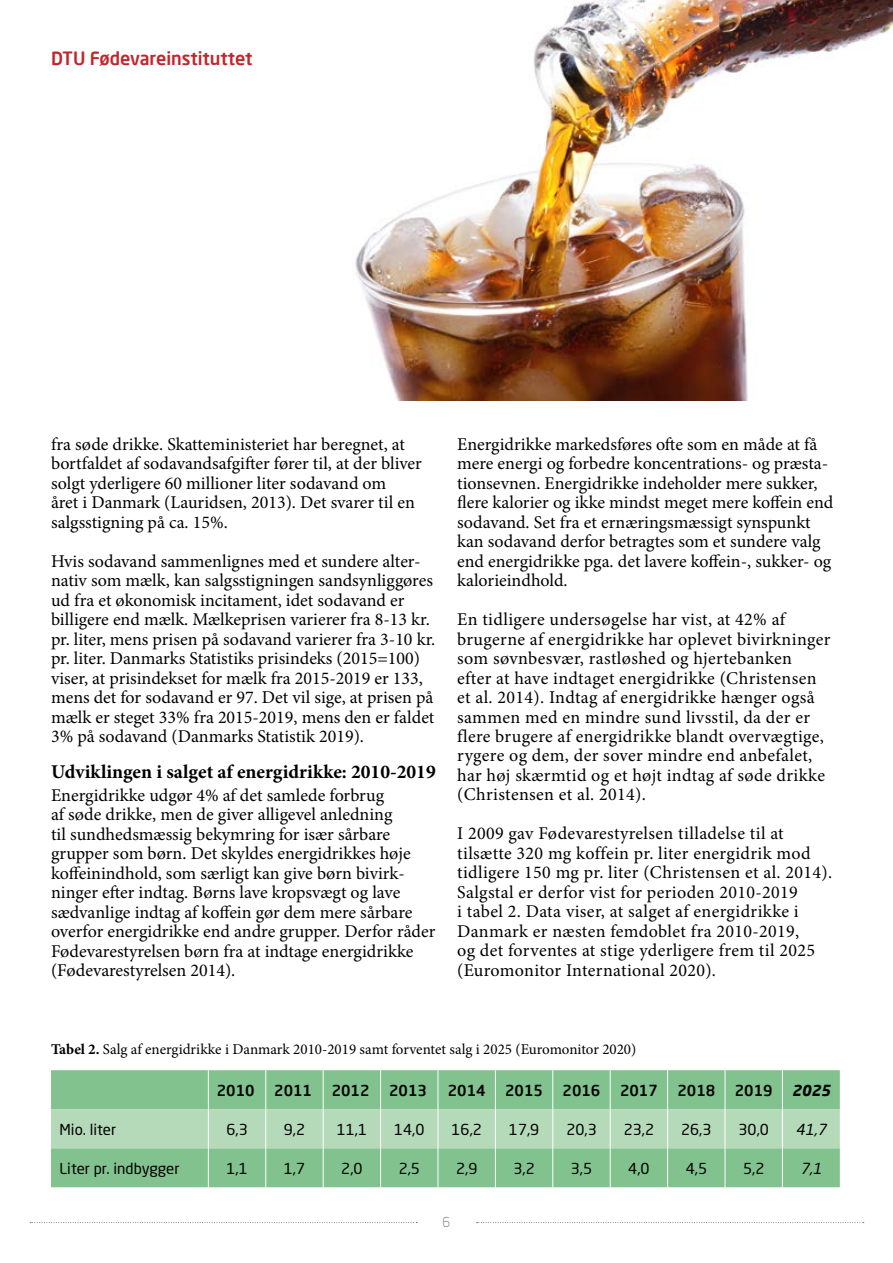
<style>
.page{position:relative;width:893px;height:1263px;background:#fff}
.page>*{position:absolute;margin:0;border:0;box-sizing:border-box;transform-origin:0 0}
.t1{font:700 19.5px "Minion Pro";color:#000}
.t2{font:18px/19.5px "Minion Pro";color:#000}
.t3{font:18px/19.5px "Minion Pro";letter-spacing:.02em;color:#000}
.t4{font:500 18px "Neo Sans Pro";color:#c1262d}
.t5{font:15px "Neo Sans Pro";color:#000}
.t6{font:15px "Minion Pro";color:#000}
.t7{font:500 15px "Neo Sans Pro";color:#000}
.t8{font:italic 15px "Neo Sans Pro";color:#000}
.t9{font:italic 700 15px "Neo Sans Pro";color:#000}
.t10{font:300 13.5px "Neo Sans Pro";color:#74707c}
.s1{font-weight:700}
</style>
<div class="page">
<div style="left:51px;top:1070px;width:789px;height:117px;background:#81c28e"></div>
<div style="left:51px;top:1109px;width:789px;height:39px;background:#b5daba"></div>
<hr style="left:208px;top:1070px;width:1px;height:39px;background:#fff">
<hr style="left:265px;top:1070px;width:1px;height:39px;background:#fff">
<hr style="left:323px;top:1070px;width:1px;height:39px;background:#fff">
<hr style="left:380px;top:1070px;width:1px;height:39px;background:#fff">
<hr style="left:438px;top:1070px;width:1px;height:39px;background:#fff">
<hr style="left:495px;top:1070px;width:1px;height:39px;background:#fff">
<hr style="left:552px;top:1070px;width:1px;height:39px;background:#fff">
<hr style="left:610px;top:1070px;width:1px;height:39px;background:#fff">
<hr style="left:208px;top:1109px;width:1px;height:39px;background:#fff">
<hr style="left:265px;top:1109px;width:1px;height:39px;background:#fff">
<hr style="left:323px;top:1109px;width:1px;height:39px;background:#fff">
<hr style="left:380px;top:1109px;width:1px;height:39px;background:#fff">
<hr style="left:438px;top:1109px;width:1px;height:39px;background:#fff">
<hr style="left:495px;top:1109px;width:1px;height:39px;background:#fff">
<hr style="left:552px;top:1109px;width:1px;height:39px;background:#fff">
<hr style="left:610px;top:1109px;width:1px;height:39px;background:#fff">
<hr style="left:208px;top:1148px;width:1px;height:39px;background:#fff">
<hr style="left:265px;top:1148px;width:1px;height:39px;background:#fff">
<hr style="left:323px;top:1148px;width:1px;height:39px;background:#fff">
<hr style="left:380px;top:1148px;width:1px;height:39px;background:#fff">
<hr style="left:438px;top:1148px;width:1px;height:39px;background:#fff">
<hr style="left:495px;top:1148px;width:1px;height:39px;background:#fff">
<hr style="left:552px;top:1148px;width:1px;height:39px;background:#fff">
<hr style="left:610px;top:1148px;width:1px;height:39px;background:#fff">
<hr style="left:667px;top:1070px;width:1px;height:39px;background:#fff">
<hr style="left:725px;top:1070px;width:1px;height:39px;background:#fff">
<hr style="left:782px;top:1070px;width:1px;height:39px;background:#fff">
<hr style="left:667px;top:1109px;width:1px;height:39px;background:#fff">
<hr style="left:725px;top:1109px;width:1px;height:39px;background:#fff">
<hr style="left:782px;top:1109px;width:1px;height:39px;background:#fff">
<hr style="left:667px;top:1148px;width:1px;height:39px;background:#fff">
<hr style="left:725px;top:1148px;width:1px;height:39px;background:#fff">
<hr style="left:782px;top:1148px;width:1px;height:39px;background:#fff">
<img style="left:355px;top:0;width:538px;height:400px">
<svg style="left:30px;top:1222px;width:387px;height:1px"></svg>
<svg style="left:477px;top:1222px;width:387px;height:1px"></svg>
<p class="t4" style="left:51px;top:47px;width:203px">DTU Fødevareinstituttet</p>
<p class="t2" style="left:51px;top:434px;width:372px">fra søde drikke. Skatteministeriet har beregnet, at bortfaldet af sodavandsafgifter fører til, at der bliver solgt yderligere 60 millioner liter sodavand om<br>året i Danmark (Lauridsen, 2013). Det svarer til en salgsstigning på ca. 15%.</p>
<p class="t2" style="left:51px;top:551px;width:386px">Hvis sodavand sammenlignes med et sundere alter&shy;nativ som mælk, kan salgsstigningen sandsynliggøres ud fra et økonomisk incitament, idet sodavand er billigere end mælk. Mælkeprisen varierer fra 8-13 kr. pr. liter, mens prisen på sodavand varierer fra 3-10 kr. pr. liter. Danmarks Statistiks prisindeks (2015=100) viser, at prisindekset for mælk fra 2015-2019 er 133, mens det for sodavand er 97. Det vil sige, at prisen på mælk er steget 33% fra 2015-2019, mens den er faldet 3% på sodavand (Danmarks Statistik 2019).</p>
<p class="t1" style="left:51px;top:758px;width:386px">Udviklingen i salget af energidrikke: 2010-2019</p>
<p class="t2" style="left:51px;top:785px;width:386px">Energidrikke udgør 4% af det samlede forbrug<br>af søde drikke, men de giver alligevel anledning<br>til sundhedsmæssig bekymring for især sårbare grupper som børn. Det skyldes energidrikkes høje koffeinindhold, som særligt kan give børn bivirk&shy;ninger efter indtag. Børns lave kropsvægt og lave sædvanlige indtag af koffein gør dem mere sårbare overfor energidrikke end andre grupper. Derfor råder Fødevarestyrelsen børn fra at indtage energidrikke (Fødevarestyrelsen 2014).</p>
<p class="t2" style="left:457px;top:434px;width:378px">Energidrikke markedsføres ofte som en måde at få mere energi og forbedre koncentrations- og præsta&shy;tionsevnen. Energidrikke indeholder mere sukker, flere kalorier og ikke mindst meget mere koffein end sodavand. Set fra et ernæringsmæssigt synspunkt kan sodavand derfor betragtes som et sundere valg end energidrikke pga. det lavere koffein-, sukker- og kalorieindhold.</p>
<p class="t3" style="left:457px;top:610px;width:375px">En tidligere undersøgelse har vist, at 42% af brugerne af energidrikke har oplevet bivirkninger som søvnbesvær, rastløshed og hjertebanken efter at have indtaget energidrikke (Christensen et al. 2014). Indtag af energidrikke hænger også sammen med en mindre sund livsstil, da der er flere brugere af energidrikke blandt overvægtige, rygere og dem, der sover mindre end anbefalet, har høj skærmtid og et højt indtag af søde drikke (Christensen et al. 2014).</p>
<p class="t3" style="left:457px;top:824px;width:377px">I 2009 gav Fødevarestyrelsen tilladelse til at tilsætte 320 mg koffein pr. liter energidrik mod tidligere 150 mg pr. liter (Christensen et al. 2014).<br>Salgstal er derfor vist for perioden 2010-2019<br>i tabel 2. Data viser, at salget af energidrikke i Danmark er næsten femdoblet fra 2010-2019,<br>og det forventes at stige yderligere frem til 2025 (Euromonitor International 2020).</p>
<p class="t6" style="left:51px;top:1039px;width:587px"><span class="s1">Tabel 2.</span> Salg af energidrikke i Danmark 2010-2019 samt forventet salg i 2025 (Euromonitor 2020)</p>
<p class="t7" style="left:217px;top:1081px;width:39px">2010</p>
<p class="t7" style="left:274px;top:1081px;width:39px">2011</p>
<p class="t7" style="left:332px;top:1081px;width:39px">2012</p>
<p class="t7" style="left:389px;top:1081px;width:39px">2013</p>
<p class="t7" style="left:448px;top:1081px;width:39px">2014</p>
<p class="t7" style="left:505px;top:1081px;width:39px">2015</p>
<p class="t7" style="left:563px;top:1081px;width:39px">2016</p>
<p class="t7" style="left:620px;top:1081px;width:39px">2017</p>
<p class="t7" style="left:677px;top:1081px;width:39px">2018</p>
<p class="t7" style="left:735px;top:1081px;width:39px">2019</p>
<p class="t9" style="left:792px;top:1080px;width:40px">2025</p>
<p class="t5" style="left:60px;top:1120px;width:58px">Mio. liter</p>
<p class="t5" style="left:226px;top:1120px;width:23px">6,3</p>
<p class="t5" style="left:284px;top:1120px;width:23px">9,2</p>
<p class="t5" style="left:337px;top:1120px;width:32px">11,1</p>
<p class="t5" style="left:394px;top:1120px;width:32px">14,0</p>
<p class="t5" style="left:451px;top:1120px;width:32px">16,2</p>
<p class="t5" style="left:509px;top:1120px;width:32px">17,9</p>
<p class="t5" style="left:566px;top:1120px;width:32px">20,3</p>
<p class="t5" style="left:624px;top:1120px;width:32px">23,2</p>
<p class="t5" style="left:681px;top:1120px;width:32px">26,3</p>
<p class="t5" style="left:739px;top:1120px;width:32px">30,0</p>
<p class="t8" style="left:796px;top:1120px;width:32px">41,7</p>
<p class="t5" style="left:60px;top:1159px;width:121px">Liter pr. indbygger</p>
<p class="t5" style="left:226px;top:1159px;width:23px">1,1</p>
<p class="t5" style="left:284px;top:1159px;width:23px">1,7</p>
<p class="t5" style="left:341px;top:1159px;width:23px">2,0</p>
<p class="t5" style="left:399px;top:1159px;width:23px">2,5</p>
<p class="t5" style="left:456px;top:1159px;width:23px">2,9</p>
<p class="t5" style="left:513px;top:1159px;width:23px">3,2</p>
<p class="t5" style="left:571px;top:1159px;width:23px">3,5</p>
<p class="t5" style="left:628px;top:1159px;width:23px">4,0</p>
<p class="t5" style="left:686px;top:1159px;width:23px">4,5</p>
<p class="t5" style="left:743px;top:1159px;width:23px">5,2</p>
<p class="t8" style="left:800px;top:1159px;width:23px">7,1</p>
<p class="t10" style="left:443px;top:1213px;width:9px">6</p>
</div>
